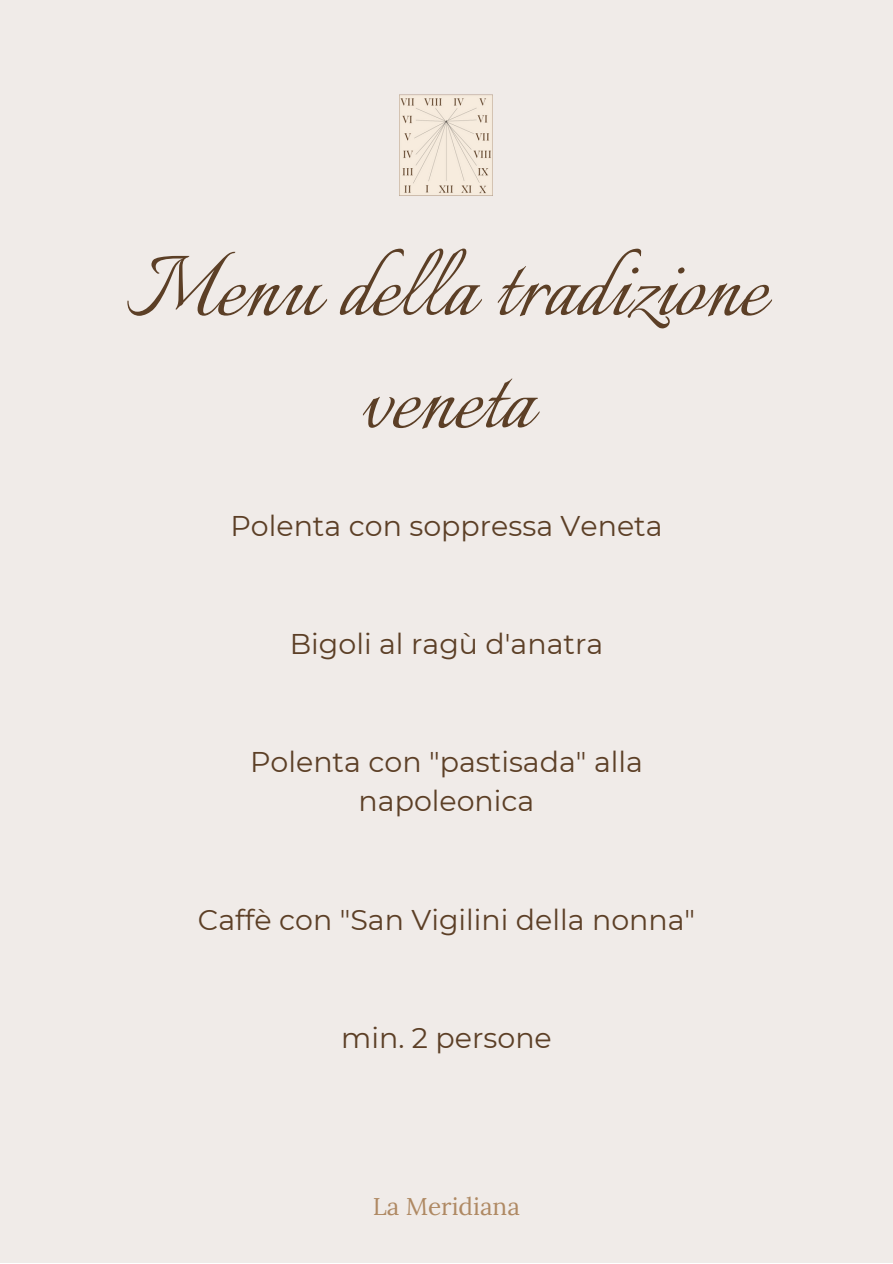
<style>
.page{position:relative;width:893px;height:1264px;background:#fff}
.page>*{position:absolute;margin:0;border:0;box-sizing:border-box;transform-origin:0 0}
.t1{font:107.85px/112.4px "Italianno";color:#5c3f26;text-align:center}
.t2{font:28.5px/39.3px "Montserrat";color:#5c3f26;text-align:center}
.t3{font:24.3px "Lora";color:#af8963}
</style>
<div class="page">
<div style="left:0;top:0;width:892px;height:1262px;background:#f0ebe8"></div>
<img style="left:399px;top:94px;width:94px;height:102px">
<p class="t1" style="left:127px;top:240px;width:641px">Menu della tradizione veneta</p>
<p class="t2" style="left:230px;top:506px;width:433px">Polenta con soppressa Veneta</p>
<p class="t2" style="left:290px;top:624px;width:315px">Bigoli al ragù d'anatra</p>
<p class="t2" style="left:250px;top:742px;width:394px">Polenta con "pastisada" alla napoleonica</p>
<p class="t2" style="left:198px;top:899px;width:499px">Caffè con "San Vigilini della nonna"</p>
<p class="t2" style="left:341px;top:1017px;width:212px">min. 2 persone</p>
<p class="t3" style="left:373px;top:1190px;width:149px">La Meridiana</p>
</div>
